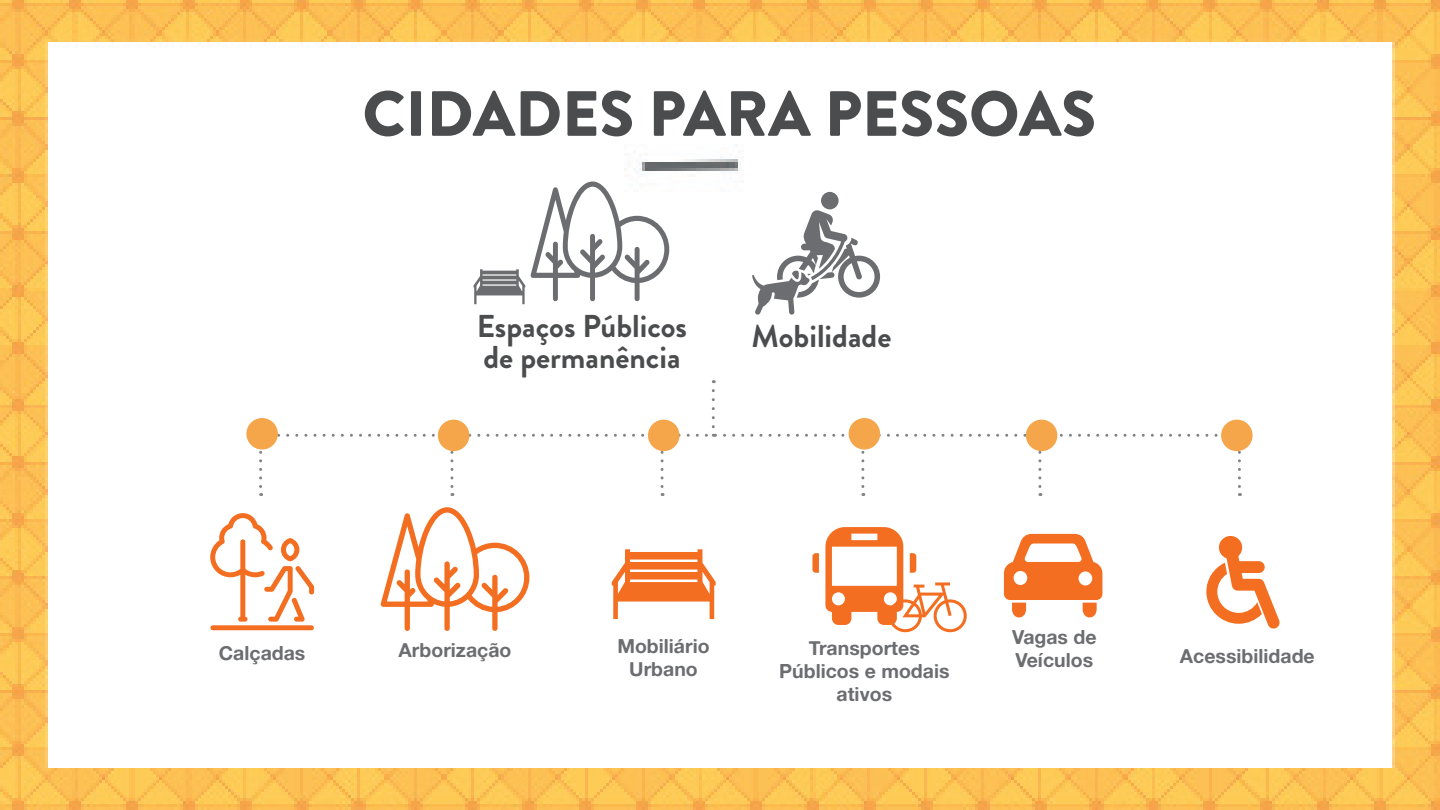
<style>
.page{position:relative;width:1440px;height:810px;background:#fff}
.page>*{position:absolute;margin:0;border:0;box-sizing:border-box;transform-origin:0 0}
.t1{font:900 63.75px "Brandon Grotesque";color:#4b4c4d}
.t2{font:700 31.58px/31.6px "Brandon Grotesque";color:#4b4c4d}
.t3{font:19.5px/23.4px "Alte Haas Grotesk Bold";color:#6c6d70;text-align:center}
</style>
<div class="page">
<img style="left:0;top:0;width:1440px;height:809px">
<svg style="left:210px;top:513px;width:104px;height:117px"></svg>
<svg style="left:381px;top:507px;width:148px;height:124px"></svg>
<svg style="left:1206px;top:536px;width:74px;height:93px"></svg>
<svg style="left:812px;top:527px;width:155px;height:105px"></svg>
<div style="left:821px;top:192px;width:18px;height:17px;background:#6c6d70;border-radius:50%"></div>
<svg style="left:752px;top:209px;width:128px;height:106px"></svg>
<svg style="left:1004px;top:534px;width:98px;height:86px"></svg>
<svg style="left:473px;top:269px;width:52px;height:35px"></svg>
<svg style="left:531px;top:182px;width:138px;height:119px"></svg>
<svg style="left:259px;top:450px;width:3px;height:46px"></svg>
<svg style="left:450px;top:451px;width:3px;height:45px"></svg>
<svg style="left:661px;top:451px;width:3px;height:45px"></svg>
<svg style="left:1038px;top:451px;width:3px;height:45px"></svg>
<svg style="left:861px;top:450px;width:3px;height:46px"></svg>
<svg style="left:1238px;top:451px;width:3px;height:45px"></svg>
<div style="left:849px;top:418px;width:31px;height:32px;background:#f5a54a;border-radius:50%"></div>
<div style="left:438px;top:420px;width:31px;height:31px;background:#f5a54a;border-radius:50%"></div>
<div style="left:648px;top:420px;width:32px;height:31px;background:#f5a54a;border-radius:50%"></div>
<div style="left:1026px;top:420px;width:31px;height:31px;background:#f5a54a;border-radius:50%"></div>
<div style="left:1221px;top:420px;width:32px;height:31px;background:#f5a54a;border-radius:50%"></div>
<div style="left:246px;top:418px;width:32px;height:32px;background:#f5a54a;border-radius:50%"></div>
<svg style="left:279px;top:391px;width:961px;height:46px"></svg>
<svg style="left:612px;top:549px;width:104px;height:70px"></svg>
<h1 class="t1" style="left:363px;top:69px;width:735px">CIDADES PARA PESSOAS</h1>
<h2 class="t2" style="left:477px;top:310px;width:212px">Espaços Públicos de permanência</h2>
<h2 class="t2" style="left:752px;top:321px;width:141px">Mobilidade</h2>
<p class="t3" style="left:1012px;top:625px;width:86px;text-align:left">Vagas de<br>Veículos</p>
<p class="t3" style="left:617px;top:634px;width:94px">Mobiliário<br>Urbano</p>
<p class="t3" style="left:219px;top:641px;width:88px">Calçadas</p>
<p class="t3" style="left:399px;top:638px;width:115px">Arborização</p>
<p class="t3" style="left:779px;top:636px;width:172px">Transportes<br>Públicos e modais ativos</p>
<p class="t3" style="left:1180px;top:644px;width:136px">Acessibilidade</p>
</div>
